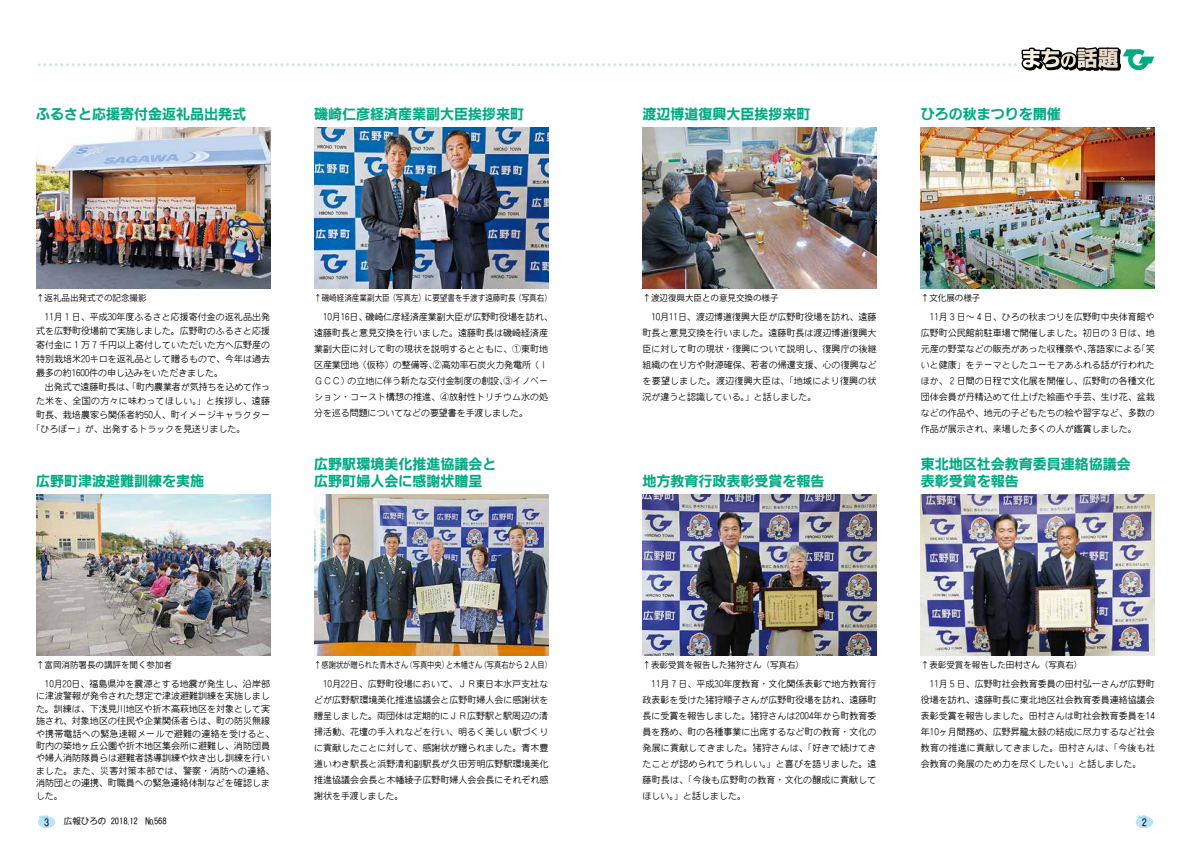
<style>
.page{position:relative;width:1191px;height:842px;background:#fff}
.page>*{position:absolute;margin:0;border:0;box-sizing:border-box;transform-origin:0 0}
.t1{font:700 14px/17px "PN Go IWA";color:#00ab84}
.t2{font:10px "PN Go IWA HW Th";color:#000}
.t3{font:9px/16px "FC Maru Gothictai M";color:#000;text-align:justify}
.t4{font:9px "FC Maru Gothictai M";letter-spacing:.025em;color:#000}
.t5{font:8.5px "Koz Go Pro";color:#000}
.t6{font:8.5px "Koz Go Pro";color:#000;scale:.85 1}
.t7{font:8.5px "Koz Go Pro";color:#000;scale:.89 1}
.t8{font:8.5px "PN Go IWA HW Th";color:#050505}
</style>
<div class="page">
<div style="left:1135px;top:816px;width:18px;height:12px;background:#bae3f9;border-radius:50%"></div>
<svg style="left:1136px;top:815px;width:10px;height:4px"></svg>
<div style="left:38px;top:816px;width:17px;height:12px;background:#bae3f9;border-radius:50%"></div>
<svg style="left:38px;top:815px;width:10px;height:4px"></svg>
<svg style="left:39px;top:47px;width:1115px;height:24px"></svg>
<img style="left:314px;top:494px;width:234px;height:161px">
<img style="left:921px;top:494px;width:234px;height:161px">
<img style="left:36px;top:494px;width:234px;height:161px">
<img style="left:642px;top:494px;width:234px;height:161px">
<img style="left:314px;top:127px;width:234px;height:161px">
<img style="left:921px;top:127px;width:234px;height:161px">
<img style="left:36px;top:128px;width:234px;height:161px">
<img style="left:642px;top:127px;width:234px;height:161px">
<h1 class="t1" style="left:36px;top:106px;width:211px">ふるさと応援寄付金返礼品出発式</h1>
<h1 class="t1" style="left:314px;top:106px;width:212px">磯崎仁彦経済産業副大臣挨拶来町</h1>
<h1 class="t1" style="left:642px;top:106px;width:169px">渡辺博道復興大臣挨拶来町</h1>
<h1 class="t1" style="left:921px;top:106px;width:142px">ひろの秋まつりを開催</h1>
<p class="t5" style="left:36px;top:292px;width:112px">↑返礼品出発式での記念撮影</p>
<p class="t7" style="left:314px;top:292px;width:269px">↑磯崎経済産業副大臣（写真左）に要望書を手渡す遠藤町長（写真右）</p>
<p class="t5" style="left:642px;top:292px;width:137px">↑渡辺復興大臣との意見交換の様子</p>
<p class="t5" style="left:921px;top:292px;width:61px">↑文化展の様子</p>
<p class="t3" style="left:36px;top:309px;width:236px">　11月１日、平成30年度ふるさと応援寄付金の返礼品出発</p>
<p class="t3" style="left:36px;top:323px;width:235px">式を広野町役場前で実施しました。広野町のふるさと応援</p>
<p class="t3" style="left:36px;top:337px;width:235px">寄付金に１万７千円以上寄付していただいた方へ広野産の</p>
<p class="t3" style="left:36px;top:351px;width:236px">特別栽培米20キロを返礼品として贈るもので、今年は過去</p>
<p class="t3" style="left:36px;top:365px;width:189px">最多の約1600件の申し込みをいただきました。</p>
<p class="t3" style="left:36px;top:379px;width:235px">　出発式で遠藤町長は、「町内農業者が気持ちを込めて作っ</p>
<p class="t4" style="left:36px;top:397px;width:236px">た米を、全国の方々に味わってほしい。」と挨拶し、遠藤</p>
<p class="t3" style="left:36px;top:407px;width:235px">町長、栽培農家ら関係者約50人、町イメージキャラクター</p>
<p class="t3" style="left:32px;top:421px;width:215px">「ひろぼー」が、出発するトラックを見送りました。</p>
<p class="t3" style="left:314px;top:309px;width:240px;text-align:left">　10月16日、磯崎仁彦経済産業副大臣が広野町役場を訪れ、遠藤町長と意見交換を行いました。遠藤町長は磯崎経済産業副大臣に対して町の現状を説明するとともに、①東町地区産業団地（仮称）の整備等、②高効率石炭火力発電所（Ｉ<br>ＧＣＣ）の立地に伴う新たな交付金制度の創設、③イノベーション・コースト構想の推進、④放射性トリチウム水の処分を巡る問題についてなどの要望書を手渡しました。</p>
<p class="t3" style="left:642px;top:309px;width:236px">　10月11日、渡辺博道復興大臣が広野町役場を訪れ、遠藤町長と意見交換を行いました。遠藤町長は渡辺博道復興大臣に対して町の現状・復興について説明し、復興庁の後継組織の在り方や財源確保、若者の帰還支援、心の復興などを要望しました。渡辺復興大臣は、「地域により復興の状況が違うと認識している。」と話しました。</p>
<p class="t3" style="left:921px;top:309px;width:235px">　11月３日～４日、ひろの秋まつりを広野町中央体育館や広野町公民館前駐車場で開催しました。初日の３日は、地元産の野菜などの販売があった収穫祭や、落語家による「笑いと健康」をテーマとしたユーモアあふれる話が行われたほか、２日間の日程で文化展を開催し、広野町の各種文化団体会員が丹精込めて仕上げた絵画や手芸、生け花、盆栽などの作品や、地元の子どもたちの絵や習字など、多数の作品が展示され、来場した多くの人が鑑賞しました。</p>
<h1 class="t1" style="left:36px;top:473px;width:169px">広野町津波避難訓練を実施</h1>
<h1 class="t1" style="left:314px;top:456px;width:183px">広野駅環境美化推進協議会と広野町婦人会に感謝状贈呈</h1>
<h1 class="t1" style="left:642px;top:473px;width:183px">地方教育行政表彰受賞を報告</h1>
<h1 class="t1" style="left:921px;top:456px;width:212px">東北地区社会教育委員連絡協議会表彰受賞を報告</h1>
<p class="t5" style="left:36px;top:659px;width:137px">↑富岡消防署長の講評を聞く参加者</p>
<p class="t6" style="left:314px;top:659px;width:281px">↑感謝状が贈られた青木さん（写真中央）と木幡さん（写真右から２人目）</p>
<p class="t5" style="left:642px;top:659px;width:163px">↑表彰受賞を報告した猪狩さん（写真右）</p>
<p class="t5" style="left:921px;top:659px;width:163px">↑表彰受賞を報告した田村さん（写真右）</p>
<p class="t3" style="left:36px;top:677px;width:240px;line-height:12.4px;text-align:left">　10月20日、福島県沖を震源とする地震が発生し、沿岸部に津波警報が発令された想定で津波避難訓練を実施しました。訓練は、下浅見川地区や折木高萩地区を対象として実施され、対象地区の住民や企業関係者らは、町の防災無線や携帯電話への緊急速報メールで避難の連絡を受けると、町内の築地ヶ丘公園や折木地区集会所に避難し、消防団員や婦人消防隊員らは避難者誘導訓練や炊き出し訓練を行いました。また、災害対策本部では、警察・消防への連絡、消防団との連携、町職員への緊急連絡体制などを確認しました。</p>
<p class="t3" style="left:314px;top:676px;width:236px">　10月22日、広野町役場において、ＪＲ東日本水戸支社などが広野駅環境美化推進協議会と広野町婦人会に感謝状を贈呈しました。両団体は定期的にＪＲ広野駅と駅周辺の清掃活動、花壇の手入れなどを行い、明るく美しい駅づくりに貢献したことに対して、感謝状が贈られました。青木豊道いわき駅長と浜野清和副駅長が久田芳明広野駅環境美化推進協議会会長と木幡綾子広野町婦人会会長にそれぞれ感謝状を手渡しました。</p>
<p class="t3" style="left:642px;top:676px;width:236px">　11月７日、平成30年度教育・文化関係表彰で地方教育行政表彰を受けた猪狩順子さんが広野町役場を訪れ、遠藤町長に受賞を報告しました。猪狩さんは2004年から町教育委員を務め、町の各種事業に出席するなど町の教育・文化の発展に貢献してきました。猪狩さんは、「好きで続けてきたことが認められてうれしい。」と喜びを語りました。遠藤町長は、「今後も広野町の教育・文化の醸成に貢献してほしい。」と話しました。</p>
<p class="t3" style="left:921px;top:676px;width:236px">　11月５日、広野町社会教育委員の田村弘一さんが広野町役場を訪れ、遠藤町長に東北地区社会教育委員連絡協議会表彰受賞を報告しました。田村さんは町社会教育委員を14年10ヶ月間務め、広野昇龍太鼓の結成に尽力するなど社会教育の推進に貢献してきました。田村さんは、「今後も社会教育の発展のため力を尽くしたい。」と話しました。</p>
<p class="t2" style="left:44px;top:817px;width:6px">3</p>
<p class="t8" style="left:64px;top:817px;width:104px">広報ひろの 2018.12　№568</p>
<p class="t2" style="left:1141px;top:817px;width:6px">2</p>
</div>
